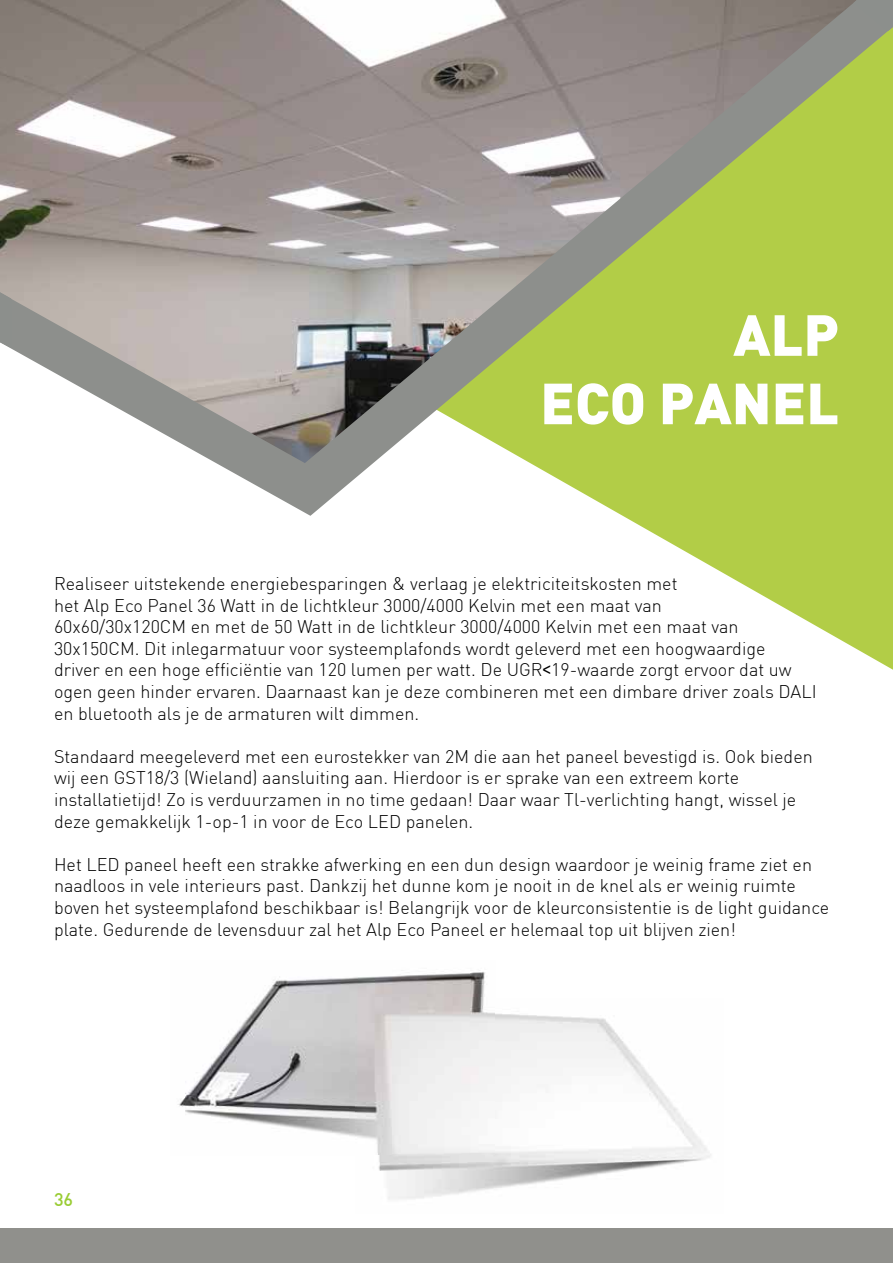
<style>
.page{position:relative;width:893px;height:1263px;background:#fff}
.page>*{position:absolute;margin:0;border:0;box-sizing:border-box;transform-origin:0 0}
.t1{font:900 57px/68.4px "DIN";color:#fff;text-align:right}
.t2{font:300 18px/21.6px "DIN";color:#000}
.t3{font:500 18px "DIN";color:#9c3}
.s1{font-family:"Arial Narrow";font-weight:400}
</style>
<div class="page">
<svg style="left:623px;top:516px;width:270px;height:154px"></svg>
<svg style="left:0;top:0;width:893px;height:516px;background:#adb08a"></svg>
<div style="left:0;top:1228px;width:893px;height:35px;background:#90908c"></div>
<svg style="left:0;top:267px;width:11px;height:81px"></svg>
<svg style="left:853px;top:0;width:40px;height:31px"></svg>
<img style="left:178px;top:972px;width:307px;height:165px">
<img style="left:378px;top:1014px;width:333px;height:186px">
<img style="left:355px;top:998px;width:140px;height:156px">
<h1 class="t1" style="left:540px;top:298px;width:300px">ALP<br>ECO PANEL</h1>
<p class="t2" style="left:54px;top:572px;width:764px">Realiseer uitstekende energiebesparingen &amp; verlaag je elektriciteitskosten met<br>het Alp Eco Panel 36 Watt in de lichtkleur 3000/4000 Kelvin met een maat van<br>60x60/30x120CM en met de 50 Watt in de lichtkleur 3000/4000 Kelvin met een maat van 30x150CM. Dit inlegarmatuur voor systeemplafonds wordt geleverd met een hoogwaardige<br>driver en een hoge efficiëntie van 120 lumen per watt. De UGR<span class="s1">&lt;</span>19-waarde zorgt ervoor dat uw ogen geen hinder ervaren. Daarnaast kan je deze combineren met een dimbare driver zoals DALI en bluetooth als je de armaturen wilt dimmen.</p>
<p class="t2" style="left:54px;top:745px;width:760px">Standaard meegeleverd met een eurostekker van 2M die aan het paneel bevestigd is. Ook bieden wij een GST18/3 (Wieland) aansluiting aan. Hierdoor is er sprake van een extreem korte installatietijd! Zo is verduurzamen in no time gedaan! Daar waar Tl-verlichting hangt, wissel je deze gemakkelijk 1-op-1 in voor de Eco LED panelen.</p>
<p class="t2" style="left:54px;top:853px;width:777px">Het LED paneel heeft een strakke afwerking en een dun design waardoor je weinig frame ziet en naadloos in vele interieurs past. Dankzij het dunne kom je nooit in de knel als er weinig ruimte boven het systeemplafond beschikbaar is! Belangrijk voor de kleurconsistentie is de light guidance plate. Gedurende de levensduur zal het Alp Eco Paneel er helemaal top uit blijven zien!</p>
<p class="t3" style="left:54px;top:1188px;width:21px">36</p>
</div>
